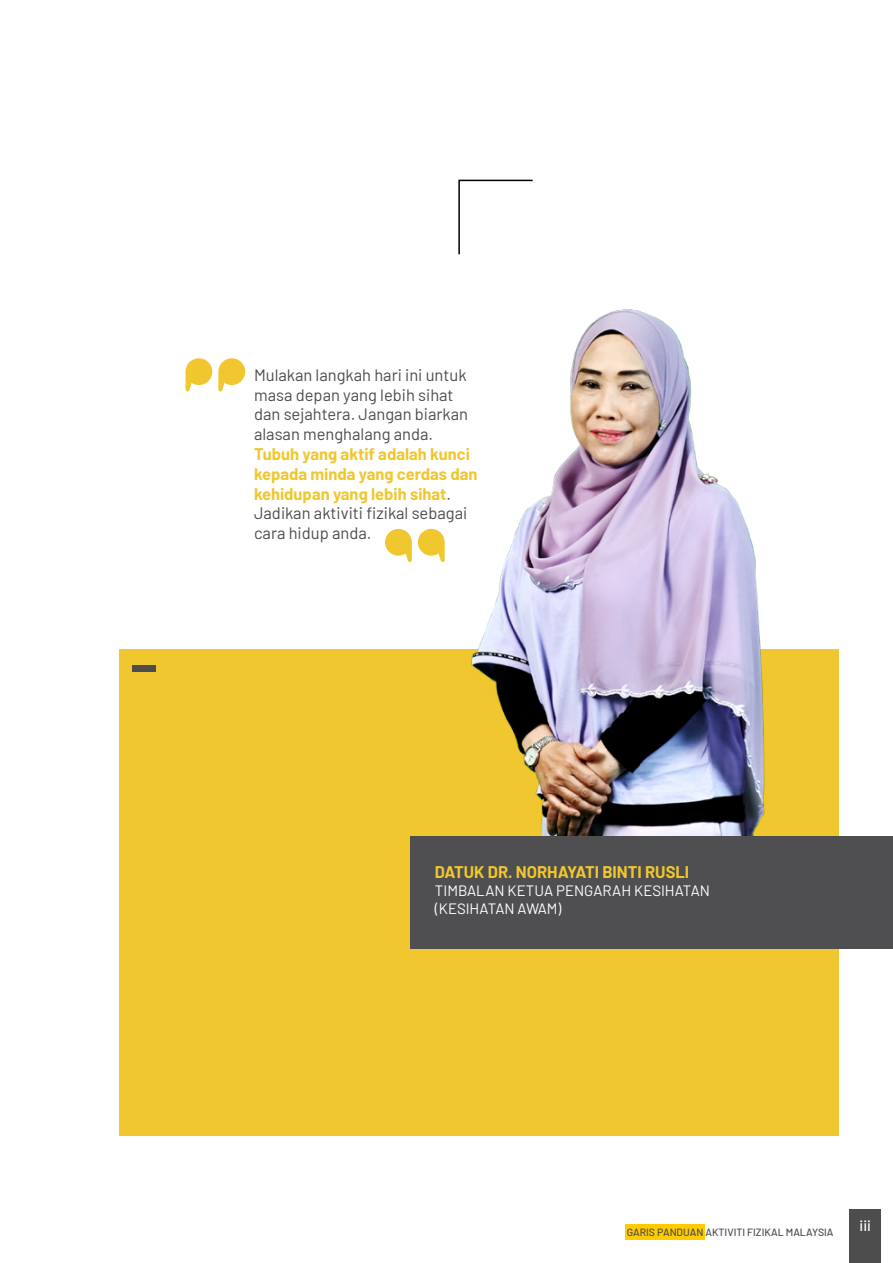
<style>
.page{position:relative;width:893px;height:1263px;background:#fff}
.page>*{position:absolute;margin:0;border:0;box-sizing:border-box;transform-origin:0 0}
.t1{font:700 16.5px/19.8px "Barlow";color:#f0c72e}
.t2{font:16.5px/19.8px "Barlow";color:#4d4d4d}
.t3{font:15px/18px "Barlow";color:#fff}
.t4{font:500 15px "Barlow";color:#fff}
.t5{font:500 10.5px "Barlow";color:#4d4d4d}
.s1{font-weight:400;color:#4d4d4d}
</style>
<div class="page">
<div style="left:625px;top:1224px;width:79px;height:15px;background:#fc0"></div>
<div style="left:849px;top:1209px;width:32px;height:54px;background:#4d4d4d"></div>
<div style="left:119px;top:649px;width:720px;height:486px;background:#f0c72e"></div>
<img style="left:471px;top:309px;width:294px;height:527px">
<svg style="left:385px;top:529px;width:27px;height:33px"></svg>
<svg style="left:418px;top:529px;width:27px;height:33px"></svg>
<svg style="left:218px;top:358px;width:27px;height:33px"></svg>
<svg style="left:186px;top:358px;width:26px;height:33px"></svg>
<div style="left:411px;top:836px;width:482px;height:113px;background:#4f4f52"></div>
<div style="left:132px;top:665px;width:23px;height:7px;background:#4d4d4d"></div>
<svg style="left:458px;top:179px;width:75px;height:76px"></svg>
<p class="t2" style="left:254px;top:364px;width:215px">Mulakan langkah hari ini untuk masa depan yang lebih sihat dan sejahtera. Jangan biarkan alasan menghalang anda.</p>
<p class="t1" style="left:254px;top:443px;width:225px">Tubuh yang aktif adalah kunci kepada minda yang cerdas dan kehidupan yang lebih sihat<span class="s1">.<br>Jadikan aktiviti fizikal sebagai cara hidup anda.</span></p>
<p class="t1" style="left:435px;top:861px;width:256px">DATUK DR. NORHAYATI BINTI RUSLI</p>
<p class="t3" style="left:435px;top:880px;width:276px">TIMBALAN KETUA PENGARAH KESIHATAN (KESIHATAN AWAM)</p>
<p class="t5" style="left:627px;top:1224px;width:208px">GARIS PANDUAN AKTIVITI FIZIKAL MALAYSIA</p>
<p class="t4" style="left:859px;top:1215px;width:13px">iii</p>
</div>
